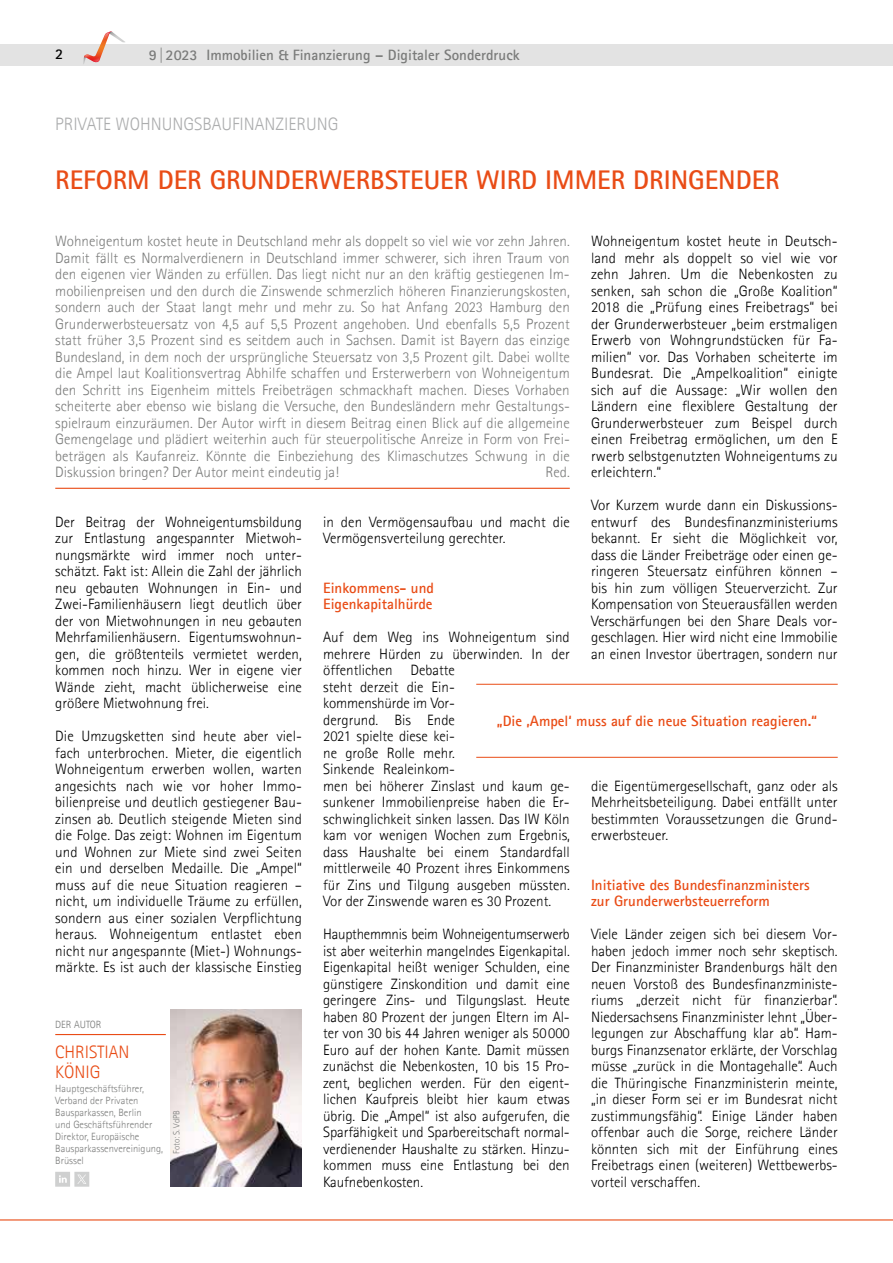
<style>
.page{position:relative;width:893px;height:1263px;background:#fff}
.page>*{position:absolute;margin:0;border:0;box-sizing:border-box;transform-origin:0 0}
.t1{font:700 27px "Agfa Rotis Sans Serif";color:#e94c16}
.t2{font:300 18px "Agfa Rotis Sans Serif";color:#acadae}
.t3{font:300 18px/19.5px "Agfa Rotis Sans Serif";color:#e94c16}
.t4{font:300 15px/16.5px "Agfa Rotis Sans Serif";color:#000;text-align:justify}
.t5{font:300 15px/16.5px "Agfa Rotis Sans Serif";color:#7a7b7a}
.t6{font:700 15px/16.5px "Agfa Rotis Sans Serif";color:#e94c16}
.t7{font:700 15px "Agfa Rotis Sans Serif";color:#7a7b7a}
.t8{font:700 15px "Agfa Rotis Sans Serif";color:#000}
.t9{font:300 10.5px/12px "Agfa Rotis Sans Serif";color:#7a7b7a}
.t10{font:300 9px "Agfa Rotis Sans Serif";letter-spacing:-.01em;color:#7a7b7a}
</style>
<div class="page">
<hr style="left:0;top:1219px;width:893px;height:1px;background:#e94c16">
<div style="left:0;top:45px;width:893px;height:21px;background:#e3e3e3"></div>
<svg style="left:83px;top:31px;width:43px;height:33px"></svg>
<hr style="left:55px;top:488px;width:515px;height:1px;background:#e94c16">
<hr style="left:55px;top:1034px;width:111px;height:1px;background:#e94c16">
<img style="left:170px;top:1010px;width:132px;height:176px">
<svg style="left:55px;top:1172px;width:34px;height:15px"></svg>
<hr style="left:476px;top:684px;width:362px;height:1px;background:#e94c16">
<hr style="left:476px;top:757px;width:362px;height:1px;background:#e94c16">
<p class="t8" style="left:55px;top:45px;width:10px">2</p>
<p class="t7" style="left:149px;top:46px;width:372px">9|2023 Immobilien &amp; Finanzierung – Digitaler Sonderdruck</p>
<p class="t2" style="left:55px;top:114px;width:285px">PRIVATE WOHNUNGSBAUFINANZIERUNG</p>
<h1 class="t1" style="left:55px;top:162px;width:726px">REFORM DER GRUNDERWERBSTEUER WIRD IMMER DRINGENDER</h1>
<p class="t5" style="left:55px;top:233px;width:516px">Wohneigentum kostet heute in Deutschland mehr als doppelt so viel wie vor zehn Jahren.<br>Damit fällt es Normalverdienern in Deutschland immer schwerer, sich ihren Traum von den eigenen vier Wänden zu erfüllen. Das liegt nicht nur an den kräftig gestiegenen Im&shy;mobilienpreisen und den durch die Zinswende schmerzlich höheren Finanzierungskosten, sondern auch der Staat langt mehr und mehr zu. So hat Anfang 2023 Hamburg den Grunderwerbsteuersatz von 4,5 auf 5,5 Prozent angehoben. Und ebenfalls 5,5 Prozent statt früher 3,5 Prozent sind es seitdem auch in Sachsen. Damit ist Bayern das einzige Bundesland, in dem noch der ursprüngliche Steuersatz von 3,5 Prozent gilt. Dabei wollte die Ampel laut Koalitionsvertrag Abhilfe schaffen und Ersterwerbern von Wohneigentum den Schritt ins Eigenheim mittels Freibeträgen schmackhaft machen. Dieses Vorhaben scheiterte aber ebenso wie bislang die Versuche, den Bundesländern mehr Gestaltungs&shy;spielraum einzuräumen. Der Autor wirft in diesem Beitrag einen Blick auf die allgemeine Gemengelage und plädiert weiterhin auch für steuerpolitische Anreize in Form von Frei-- beträgen als Kaufanreiz. Könnte die Einbeziehung des Klimaschutzes Schwung in die Diskussion bringen? Der Autor meint eindeutig ja!</p>
<p class="t4" style="left:591px;top:233px;width:248px">Wohneigentum kostet heute in Deutsch&shy;land mehr als doppelt so viel wie vor zehn Jahren. Um die Nebenkosten zu senken, sah schon die „Große Koalition“ 2018 die „Prüfung eines Freibetrags“ bei der Grunderwerbsteuer „beim erstmaligen Erwerb von Wohngrundstücken für Fa&shy;milien“ vor. Das Vorhaben scheiterte im Bundesrat. Die „Ampelkoalition“ einigte sich auf die Aussage: „Wir wollen den Ländern eine flexiblere Gestaltung der Grunderwerbsteuer zum Beispel durch einen Freibetrag ermöglichen, um den E rwerb selbstgenutzten Wohneigentums zu erleichtern.“</p>
<p class="t4" style="left:591px;top:497px;width:248px">Vor Kurzem wurde dann ein Diskussions&shy;entwurf des Bundesfinanzministeriums bekannt. Er sieht die Möglichkeit vor, dass die Länder Freibeträge oder einen ge&shy;ringeren Steuersatz einführen können – bis hin zum völligen Steuerverzicht. Zur Kompensation von Steuerausfällen werden Verschärfungen bei den Share Deals vor&shy;geschlagen. Hier wird nicht eine Immobilie an einen Investor übertragen, sondern nur</p>
<p class="t5" style="left:545px;top:464px;width:26px">Red.</p>
<p class="t4" style="left:323px;top:513px;width:248px">in den Vermögensaufbau und macht die<br>Vermögensverteilung gerechter.</p>
<p class="t6" style="left:323px;top:579px;width:112px">Einkommens- und<br>Eigenkapitalhürde</p>
<p class="t4" style="left:323px;top:629px;width:248px;text-align:left">Auf dem Weg ins Wohneigentum sind mehrere Hürden zu überwinden. In der öffentlichen Debatte<br>steht derzeit die Ein-<br>kommenshürde im Vor-<br>dergrund. Bis Ende<br>2021 spielte diese kei-<br>ne große Rolle mehr.<br>Sinkende Realeinkom-<br>men bei höherer Zinslast und kaum ge&shy;sunkener Immobilienpreise haben die Er&shy;schwinglichkeit sinken lassen. Das IW Köln kam vor wenigen Wochen zum Ergebnis, dass Haushalte bei einem Standardfall mittlerweile 40 Prozent ihres Einkommens für Zins und Tilgung ausgeben müssten.<br>Vor der Zinswende waren es 30 Prozent.</p>
<p class="t4" style="left:323px;top:926px;width:248px">Haupthemmnis beim Wohneigentumserwerb ist aber weiterhin mangelndes Eigenkapital.<br>Eigenkapital heißt weniger Schulden, eine günstigere Zinskondition und damit eine geringere Zins- und Tilgungslast. Heute haben 80 Prozent der jungen Eltern im Al&shy;ter von 30 bis 44 Jahren weniger als 50000<br>Euro auf der hohen Kante. Damit müssen zunächst die Nebenkosten, 10 bis 15 Pro&shy;zent, beglichen werden. Für den eigent&shy;lichen Kaufpreis bleibt hier kaum etwas übrig. Die „Ampel“ ist also aufgerufen, die Sparfähigkeit und Sparbereitschaft normal&shy;verdienender Haushalte zu stärken. Hinzu&shy;kommen muss eine Entlastung bei den Kaufnebenkosten.</p>
<p class="t4" style="left:55px;top:513px;width:248px">Der Beitrag der Wohneigentumsbildung zur Entlastung angespannter Mietwoh&shy;nungsmärkte wird immer noch unter&shy;schätzt. Fakt ist: Allein die Zahl der jährlich neu gebauten Wohnungen in Ein- und Zwei-Familienhäusern liegt deutlich über der von Mietwohnungen in neu gebauten Mehrfamilienhäusern. Eigentumswohnun&shy;gen, die größtenteils vermietet werden, kommen noch hinzu. Wer in eigene vier Wände zieht, macht üblicherweise eine größere Mietwohnung frei.</p>
<p class="t4" style="left:55px;top:728px;width:248px">Die Umzugsketten sind heute aber viel&shy;fach unterbrochen. Mieter, die eigentlich Wohneigentum erwerben wollen, warten angesichts nach wie vor hoher Immo&shy;bilienpreise und deutlich gestiegener Bau&shy;zinsen ab. Deutlich steigende Mieten sind die Folge. Das zeigt: Wohnen im Eigentum und Wohnen zur Miete sind zwei Seiten ein und derselben Medaille. Die „Ampel“ muss auf die neue Situation reagieren – nicht, um individuelle Träume zu erfüllen, sondern aus einer sozialen Verpflichtung heraus. Wohneigentum entlastet eben nicht nur angespannte (Miet-) Wohnungs&shy;märkte. Es ist auch der klassische Einstieg</p>
<p class="t6" style="left:497px;top:712px;width:322px">„Die ‚Ampel‘ muss auf die neue Situation reagieren.“</p>
<p class="t4" style="left:591px;top:777px;width:248px">die Eigentümergesellschaft, ganz oder als Mehrheitsbeteiligung. Dabei entfällt unter bestimmten Voraussetzungen die Grund&shy;erwerbsteuer.</p>
<p class="t6" style="left:591px;top:876px;width:220px">Initiative des Bundesfinanzministers zur Grunderwerbsteuerreform</p>
<p class="t4" style="left:591px;top:926px;width:248px">Viele Länder zeigen sich bei diesem Vor&shy;haben jedoch immer noch sehr skeptisch.<br>Der Finanzminister Brandenburgs hält den neuen Vorstoß des Bundesfinanzministe&shy;riums „derzeit nicht für finanzierbar“.<br>Niedersachsens Finanzminister lehnt „Über&shy;legungen zur Abschaffung klar ab“. Ham&shy;burgs Finanzsenator erklärte, der Vorschlag müsse „zurück in die Montagehalle“. Auch die Thüringische Finanzministerin meinte, „in dieser Form sei er im Bundesrat nicht zustimmungsfähig“. Einige Länder haben offenbar auch die Sorge, reichere Länder könnten sich mit der Einführung eines Freibetrags einen (weiteren) Wettbewerbs&shy;vorteil verschaffen.</p>
<p class="t9" style="left:55px;top:1018px;width:48px">DER AUTOR</p>
<p class="t3" style="left:55px;top:1043px;width:76px">CHRISTIAN<br>KÖNIG</p>
<p class="t9" style="left:55px;top:1082px;width:109px">Hauptgeschäftsführer,<br>Verband der Privaten<br>Bausparkassen, Berlin<br>und Geschäftsführender<br>Direktor, Europäische<br>Bausparkassenvereinigung,<br>Brüssel</p>
<p class="t10" style="left:171px;top:1154px;width:45px;rotate:-90deg">Foto: S. VdPB</p>
</div>
